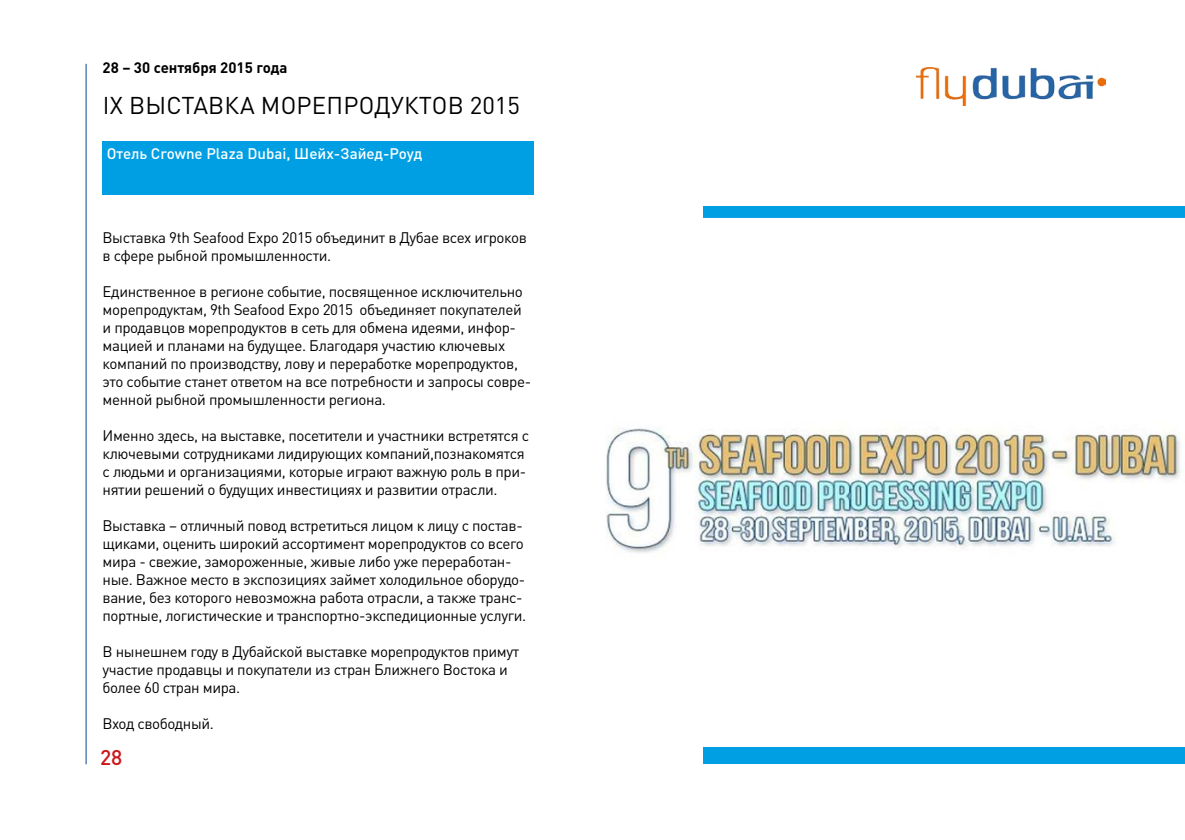
<style>
.page{position:relative;width:1185px;height:840px;background:#fff}
.page>*{position:absolute;margin:0;border:0;box-sizing:border-box;transform-origin:0 0}
.t1{font:24px "DIN Pro";letter-spacing:.01em;color:#000}
.t2{font:500 21px "DIN Pro";color:#cd171a}
.t3{font:15.15px/18px "DIN Pro";letter-spacing:-.025em;color:#000}
.t4{font:500 15.15px "DIN Pro";color:#fff}
.t5{font:700 15px "DIN Pro";color:#000}
</style>
<div class="page">
<img style="left:916px;top:68px;width:190px;height:37px">
<hr style="left:86px;top:64px;width:1px;height:700px;background:#084790">
<div style="left:703px;top:206px;width:482px;height:558px;background:#009fe3"></div>
<div style="left:103px;top:141px;width:431px;height:54px;background:#009fe3"></div>
<div style="left:703px;top:218px;width:482px;height:72px;background:#fff"></div>
<div style="left:703px;top:688px;width:482px;height:59px;background:#fff"></div>
<img style="left:606px;top:290px;width:579px;height:398px">
<p class="t5" style="left:103px;top:55px;width:186px">28 – 30 сентября 2015 года</p>
<h1 class="t1" style="left:103px;top:86px;width:419px">IX ВЫСТАВКА МОРЕПРОДУКТОВ 2015</h1>
<p class="t4" style="left:107px;top:142px;width:317px">Отель Crowne Plaza Dubai, Шейх-Зайед-Роуд</p>
<p class="t3" style="left:103px;top:227px;width:426px">Выставка 9th Seafood Expo 2015 объединит в Дубае всех игроков в сфере рыбной промышленности.</p>
<p class="t3" style="left:103px;top:281px;width:430px">Единственное в регионе событие, посвященное исключительно морепродуктам, 9th Seafood Expo 2015 объединяет покупателей и продавцов морепродуктов в сеть для обмена идеями, инфор&shy;мацией и планами на будущее. Благодаря участию ключевых компаний по производству, лову и переработке морепродуктов, это событие станет ответом на все потребности и запросы совре&shy;менной рыбной промышленности региона.</p>
<p class="t3" style="left:103px;top:425px;width:428px">Именно здесь, на выставке, посетители и участники встретятся с ключевыми сотрудниками лидирующих компаний,познакомятся с людьми и организациями, которые играют важную роль в при&shy;нятии решений о будущих инвестициях и развитии отрасли.</p>
<p class="t3" style="left:103px;top:515px;width:425px">Выставка – отличный повод встретиться лицом к лицу с постав&shy;щиками, оценить широкий ассортимент морепродуктов со всего мира - свежие, замороженные, живые либо уже переработан&shy;ные. Важное место в экспозициях займет холодильное оборудо&shy;вание, без которого невозможна работа отрасли, а также транс&shy;портные, логистические и транспортно-экспедиционные услуги.</p>
<p class="t3" style="left:103px;top:641px;width:418px">В нынешнем году в Дубайской выставке морепродуктов примут участие продавцы и покупатели из стран Ближнего Востока и более 60 стран мира.</p>
<p class="t3" style="left:103px;top:713px;width:113px">Вход свободный.</p>
<h2 class="t2" style="left:100px;top:740px;width:24px">28</h2>
</div>
